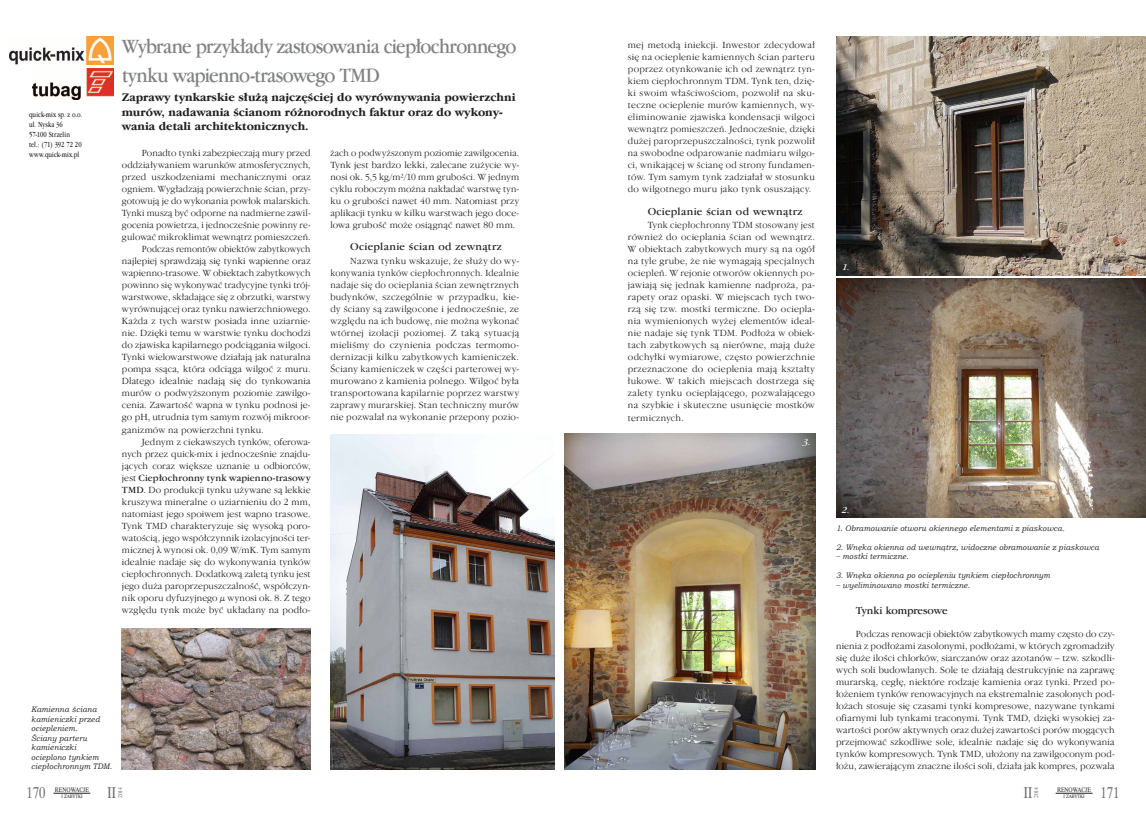
<style>
.page{position:relative;width:1146px;height:823px;background:#fff}
.page>*{position:absolute;margin:0;border:0;box-sizing:border-box;transform-origin:0 0}
.t1{font:21px/29px "Garmd ITC Bk PL";letter-spacing:-.035em;color:#808285;scale:.9 1}
.t2{font:15.7px "Dutch 801 Rm PL Roman A";color:#6c6d70;scale:.8 1}
.t3{font:700 12px/14.4px "Garmd ITC Bk PL";color:#231f20}
.t4{font:11px "Garmd ITC Bk PL";letter-spacing:.025em;color:#231f20}
.t5{font:11px "Garmd ITC Bk PL";letter-spacing:-.01em;color:#231f20}
.t6{font:9.8px/12px "Garmd ITC Lt PL";letter-spacing:.015em;color:#231f20;text-align:justify}
.t7{font:9.8px/12px "Garmd ITC Lt PL";letter-spacing:.015em;color:#231f20;text-align:justify;scale:.96 1}
.t8{font:9.8px "Garmd ITC Bk PL";letter-spacing:.015em;color:#231f20}
.t9{font:9.8px "Garmd ITC Lt PL";letter-spacing:.015em;color:#231f20;scale:.95 1}
.t10{font:italic 9.5px "Garmd ITC Bk PL";color:#fff}
.t11{font:italic 8px/9.5px "Bookman Old Style";letter-spacing:.02em;color:#231f20;scale:.95 1}
.t12{font:8px/10px "Garmd ITC Bk Nr PL";letter-spacing:.015em;color:#231f20;scale:.95 1}
.t13{font:6.5px "Dutch 801 Rm PL Roman A";color:#231f20;scale:.8 1}
.t14{font:5.6px "Dutch 801 Rm PL Roman A";color:#6c6d70}
.t15{font:5px "Dutch 801 Rm PL Roman A";color:#231f20;scale:.8 1}
.s1{font-family:"Garmd ITC Lt PL"}
.s2{font-family:"Garmd ITC Bk PL"}
.s3{font-family:"Times New Roman"}
</style>
<div class="page">
<hr style="left:53px;top:792px;width:37px;height:1px;background:#231f20">
<hr style="left:1055px;top:792px;width:37px;height:1px;background:#231f20">
<img style="left:122px;top:628px;width:188px;height:140px">
<img style="left:836px;top:37px;width:309px;height:239px">
<img style="left:836px;top:278px;width:309px;height:239px">
<img style="left:564px;top:433px;width:251px;height:335px">
<img style="left:330px;top:434px;width:225px;height:334px">
<img style="left:9px;top:37px;width:105px;height:27px">
<img style="left:32px;top:68px;width:82px;height:31px">
<p class="t12" style="left:29px;top:110px;width:58px">quick-mix sp. z o.o. ul. Nyska 36<br>57-100 Strzelin tel.: (71) 392 72 20 www.quick-mix.pl</p>
<h1 class="t1" style="left:122px;top:31px;width:439px">Wybrane przykłady zastosowania ciepłochronnego tynku wapienno-trasowego TMD</h1>
<p class="t3" style="left:122px;top:90px;width:395px">Zaprawy tynkarskie służą najczęściej do wyrównywania powierzchni murów, nadawania ścianom różnorodnych faktur oraz do wykony&shy;wania detali architektonicznych.</p>
<p class="t6" style="left:142px;top:147px;width:170px">Ponadto tynki zabezpieczają mury przed</p>
<p class="t6" style="left:122px;top:159px;width:190px">oddziaływaniem warunków atmosferycznych,</p>
<p class="t6" style="left:122px;top:171px;width:190px">przed uszkodzeniami mechanicznymi oraz</p>
<p class="t6" style="left:122px;top:183px;width:190px">ogniem. Wygładzają powierzchnie ścian, przy-</p>
<p class="t6" style="left:122px;top:195px;width:190px">gotowują je do wykonania powłok malarskich.</p>
<p class="t6" style="left:122px;top:207px;width:190px">Tynki muszą być odporne na nadmierne zawil-</p>
<p class="t6" style="left:122px;top:219px;width:190px">gocenia powietrza, i jednocześnie powinny re-</p>
<p class="t6" style="left:122px;top:231px;width:190px">gulować mikroklimat wewnątrz pomieszczeń.</p>
<p class="t9" style="left:142px;top:243px;width:179px">Podczas remontów obiektów zabytkowych</p>
<p class="t6" style="left:122px;top:255px;width:190px">najlepiej sprawdzają się tynki wapienne oraz</p>
<p class="t6" style="left:122px;top:267px;width:190px">wapienno-trasowe. W obiektach zabytkowych</p>
<p class="t6" style="left:122px;top:279px;width:190px">powinno się wykonywać tradycyjne tynki trój-</p>
<p class="t6" style="left:122px;top:291px;width:190px">warstwowe, składające się z obrzutki, warstwy</p>
<p class="t6" style="left:122px;top:303px;width:190px">wyrównującej oraz tynku nawierzchniowego.</p>
<p class="t6" style="left:122px;top:315px;width:190px">Każda z tych warstw posiada inne uziarnie-</p>
<p class="t6" style="left:122px;top:327px;width:190px">nie. Dzięki temu w warstwie tynku dochodzi</p>
<p class="t6" style="left:122px;top:339px;width:190px">do zjawiska kapilarnego podciągania wilgoci.</p>
<p class="t6" style="left:122px;top:351px;width:190px">Tynki wielowarstwowe działają jak naturalna</p>
<p class="t6" style="left:122px;top:363px;width:190px">pompa ssąca, która odciąga wilgoć z muru.</p>
<p class="t6" style="left:122px;top:375px;width:190px">Dlatego idealnie nadają się do tynkowania</p>
<p class="t6" style="left:122px;top:387px;width:190px">murów o podwyższonym poziomie zawilgo-</p>
<p class="t6" style="left:122px;top:399px;width:190px">cenia. Zawartość wapna w tynku podnosi je-</p>
<p class="t6" style="left:122px;top:411px;width:190px">go pH, utrudnia tym samym rozwój mikroor-</p>
<p class="t6" style="left:122px;top:423px;width:143px">ganizmów na powierzchni tynku.</p>
<p class="t6" style="left:142px;top:435px;width:170px">Jednym z ciekawszych tynków, oferowa-</p>
<p class="t6" style="left:122px;top:447px;width:190px">nych przez quick-mix i jednocześnie znajdu-</p>
<p class="t6" style="left:122px;top:459px;width:190px">jących coraz większe uznanie u odbiorców,</p>
<p class="t8" style="left:122px;top:471px;width:190px"><span class="s1">jest</span> Ciepłochronny tynk wapienno-trasowy</p>
<p class="t6" style="left:122px;top:483px;width:190px"><span class="s2">TMD</span>. Do produkcji tynku używane są lekkie kruszywa mineralne o uziarnieniu do 2 mm, natomiast jego spoiwem jest wapno trasowe.<br>Tynk TMD charakteryzuje się wysoką poro&shy;watością, jego współczynnik izolacyjności ter&shy;micznej <span class="s3">λ</span> wynosi ok. 0,09 W/mK. Tym samym idealnie nadaje się do wykonywania tynków ciepłochronnych. Dodatkową zaletą tynku jest jego duża paroprzepuszczalność, współczyn&shy;nik oporu dyfuzyjnego µ wynosi ok. 8. Z tego względu tynk może być układany na podło-</p>
<p class="t6" style="left:330px;top:147px;width:190px">żach o podwyższonym poziomie zawilgocenia.<br>Tynk jest bardzo lekki, zalecane zużycie wy&shy;nosi ok. 5,5 kg/m²/10 mm grubości. W jednym cyklu roboczym można nakładać warstwę tyn&shy;ku o grubości nawet 40 mm. Natomiast przy aplikacji tynku w kilku warstwach jego doce&shy;lowa grubość może osiągnąć nawet 80 mm.</p>
<p class="t4" style="left:350px;top:240px;width:153px">Ocieplanie ścian od zewnątrz</p>
<p class="t6" style="left:330px;top:255px;width:190px;text-indent:20px">Nazwa tynku wskazuje, że służy do wy&shy;konywania tynków ciepłochronnych. Idealnie nadaje się do ocieplania ścian zewnętrznych budynków, szczególnie w przypadku, kie&shy;dy ściany są zawilgocone i jednocześnie, ze względu na ich budowę, nie można wykonać wtórnej izolacji poziomej. Z taką sytuacją mieliśmy do czynienia podczas termomo&shy;dernizacji kilku zabytkowych kamieniczek.<br>Ściany kamieniczek w części parterowej wy&shy;murowano z kamienia polnego. Wilgoć była transportowana kapilarnie poprzez warstwy zaprawy murarskiej. Stan techniczny murów nie pozwalał na wykonanie przepony pozio-</p>
<p class="t11" style="left:31px;top:704px;width:87px">Kamienna ściana kamieniczki przed ociepleniem.<br>Ściany parteru kamieniczki ocieplono tynkiem ciepłochronnym TDM.</p>
<p class="t6" style="left:627px;top:39px;width:188px">mej metodą iniekcji. Inwestor zdecydował się na ocieplenie kamiennych ścian parteru poprzez otynkowanie ich od zewnątrz tyn&shy;kiem ciepłochronnym TDM. Tynk ten, dzię&shy;ki swoim właściwościom, pozwolił na sku&shy;teczne ocieplenie murów kamiennych, wy&shy;eliminowanie zjawiska kondensacji wilgoci wewnątrz pomieszczeń. Jednocześnie, dzięki dużej paroprzepuszczalności, tynk pozwolił na swobodne odparowanie nadmiaru wilgo&shy;ci, wnikającej w ścianę od strony fundamen&shy;tów. Tym samym tynk zadziałał w stosunku do wilgotnego muru jako tynk osuszający.</p>
<p class="t4" style="left:647px;top:205px;width:156px">Ocieplanie ścian od wewnątrz</p>
<p class="t7" style="left:627px;top:219px;width:196px;text-indent:20px">Tynk ciepłochronny TDM stosowany jest również do ocieplania ścian od wewnątrz.<br>W obiektach zabytkowych mury są na ogół na tyle grube, że nie wymagają specjalnych ociepleń. W rejonie otworów okiennych po&shy;jawiają się jednak kamienne nadproża, pa&shy;rapety oraz opaski. W miejscach tych two&shy;rzą się tzw. mostki termiczne. Do ociepla&shy;nia wymienionych wyżej elementów ideal&shy;nie nadaje się tynk TDM. Podłoża w obiek&shy;tach zabytkowych są nierówne, mają duże odchyłki wymiarowe, często powierzchnie przeznaczone do ocieplenia mają kształty łukowe. W takich miejscach dostrzega się zalety tynku ocieplającego, pozwalającego na szybkie i skuteczne usunięcie mostków termicznych.</p>
<p class="t10" style="left:803px;top:436px;width:9px">3.</p>
<p class="t10" style="left:842px;top:261px;width:9px">1.</p>
<p class="t10" style="left:842px;top:503px;width:9px">2.</p>
<p class="t11" style="left:835px;top:523px;width:242px">1. Obramowanie otworu okiennego elementami z piaskowca.</p>
<p class="t11" style="left:835px;top:542px;width:278px">2. Wnęka okienna od wewnątrz, widoczne obramowanie z piaskowca</p>
<p class="t11" style="left:835px;top:551px;width:78px">– mostki termiczne.</p>
<p class="t11" style="left:835px;top:570px;width:227px">3. Wnęka okienna po ociepleniu tynkiem ciepłochronnym</p>
<p class="t11" style="left:835px;top:580px;width:143px">– wyeliminowano mostki termiczne.</p>
<p class="t5" style="left:855px;top:604px;width:93px">Tynki kompresowe</p>
<p class="t6" style="left:835px;top:627px;width:280px;text-indent:20px">Podczas renowacji obiektów zabytkowych mamy często do czy&shy;nienia z podłożami zasolonymi, podłożami, w których zgromadziły się duże ilości chlorków, siarczanów oraz azotanów – tzw. szkodli&shy;wych soli budowlanych. Sole te działają destrukcyjnie na zaprawę murarską, cegłę, niektóre rodzaje kamienia oraz tynki. Przed po&shy;łożeniem tynków renowacyjnych na ekstremalnie zasolonych pod&shy;łożach stosuje się czasami tynki kompresowe, nazywane tynkami ofiarnymi lub tynkami traconymi. Tynk TMD, dzięki wysokiej za&shy;wartości porów aktywnych oraz dużej zawartości porów mogących przejmować szkodliwe sole, idealnie nadaje się do wykonywania tynków kompresowych. Tynk TMD, ułożony na zawilgoconym pod&shy;łożu, zawierającym znaczne ilości soli, działa jak kompres, pozwala</p>
<h2 class="t2" style="left:27px;top:782px;width:25px">170</h2>
<p class="t15" style="left:61px;top:793px;width:28px">I ZABYTKI</p>
<h2 class="t2" style="left:1100px;top:782px;width:25px">171</h2>
<h2 class="t2" style="left:107px;top:782px;width:13px">II</h2>
<p class="t14" style="left:117px;top:797px;width:13px;rotate:-90deg">2014</p>
<h2 class="t2" style="left:1023px;top:782px;width:13px">II</h2>
<p class="t14" style="left:1032px;top:797px;width:13px;rotate:-90deg">2014</p>
<p class="t15" style="left:1063px;top:793px;width:28px">I ZABYTKI</p>
<p class="t13" style="left:1056px;top:785px;width:44px">RENOWACJE</p>
<p class="t13" style="left:55px;top:785px;width:44px">RENOWACJE</p>
</div>
